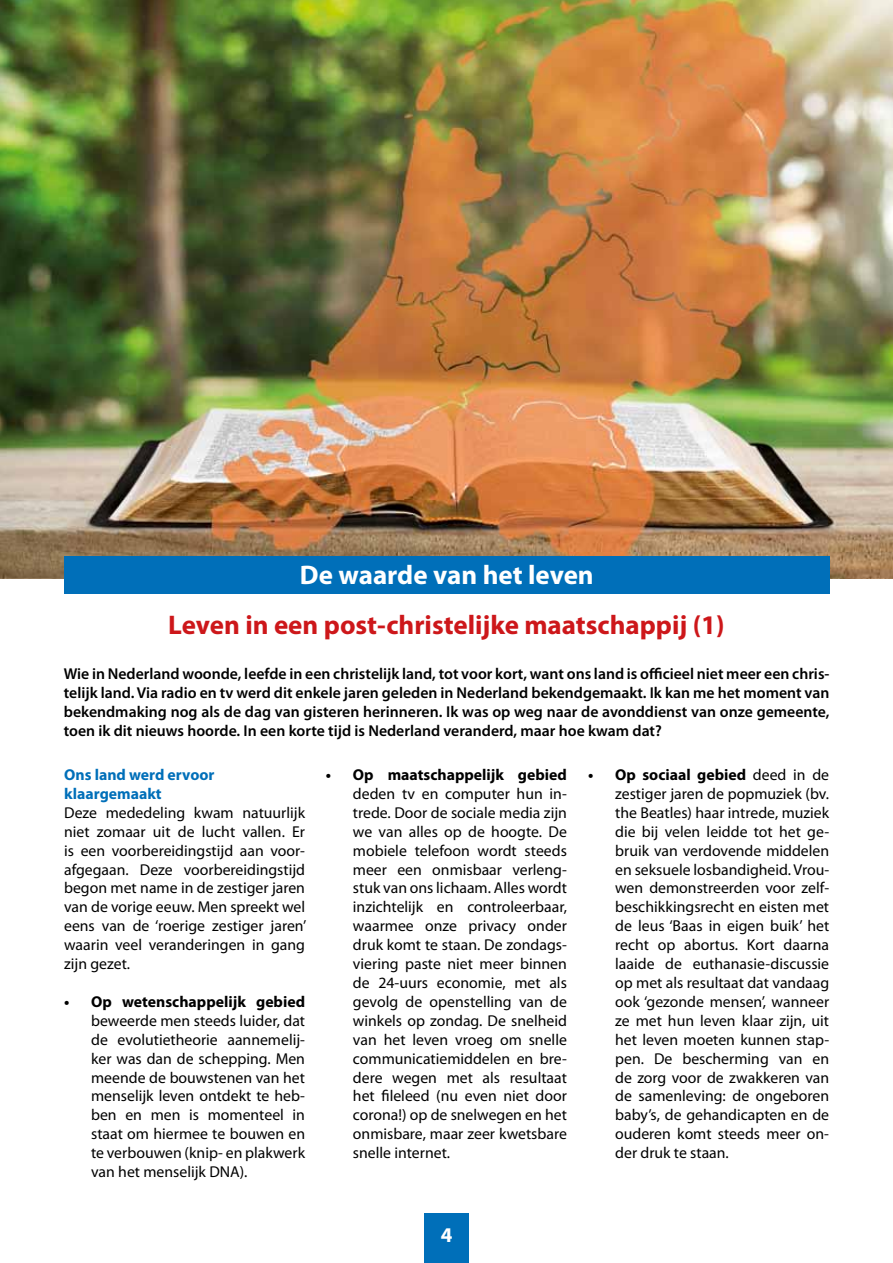
<style>
.page{position:relative;width:893px;height:1263px;background:#fff}
.page>*{position:absolute;margin:0;border:0;box-sizing:border-box;transform-origin:0 0}
.t1{font:700 27px "Myriad Pro";color:#cd171a}
.t2{font:700 27px "Myriad Pro";color:#fff}
.t3{font:700 21px "Myriad Pro";color:#fff}
.t4{font:15.75px/18.9px "Myriad Pro";color:#000;text-align:justify}
.t5{font:600 15.75px/18.9px "Myriad Pro";color:#000;text-align:justify}
.t6{font:700 15.75px "Myriad Pro";color:#000}
.t7{font:700 15.75px/18.9px "Myriad Pro";color:#006fb9}
.s1{font-weight:700}
</style>
<div class="page">
<div style="left:424px;top:1213px;width:45px;height:50px;background:#006fb9"></div>
<img style="left:0;top:0;width:893px;height:578px">
<div style="left:64px;top:556px;width:765px;height:38px;background:#006fb9"></div>
<h1 class="t2" style="left:300px;top:565px;width:295px">de waarde van het leven</h1>
<h1 class="t1" style="left:168px;top:614px;width:558px">Leven in een post-christelijke maatschappij (1)</h1>
<p class="t5" style="left:64px;top:666px;width:767px">Wie in Nederland woonde, leefde in een christelijk land, tot voor kort, want ons land is officieel niet meer een chris&shy;telijk land. Via radio en tv werd dit enkele jaren geleden in Nederland bekendgemaakt. Ik kan me het moment van bekendmaking nog als de dag van gisteren herinneren. Ik was op weg naar de avonddienst van onze gemeente, toen ik dit nieuws hoorde. In een korte tijd is Nederland veranderd, maar hoe kwam dat?</p>
<p class="t7" style="left:64px;top:767px;width:152px">Ons land werd ervoor klaargemaakt</p>
<p class="t4" style="left:64px;top:804px;width:244px">Deze mededeling kwam natuurlijk niet zomaar uit de lucht vallen. Er is een voorbereidingstijd aan voor&shy;afgegaan. Deze voorbereidingstijd begon met name in de zestiger jaren van de vorige eeuw. Men spreekt wel eens van de ‘roerige zestiger jaren’ waarin veel veranderingen in gang zijn gezet.</p>
<p class="t6" style="left:64px;top:991px;width:242px">• Op wetenschappelijk gebied</p>
<p class="t4" style="left:91px;top:1012px;width:215px">beweerde men steeds luider, dat de evolutietheorie aannemelij&shy;ker was dan de schepping. Men meende de bouwstenen van het menselijk leven ontdekt te heb&shy;ben en men is momenteel in staat om hiermee te bouwen en te verbouwen (knip- en plakwerk van het menselijk DNA).</p>
<p class="t4" style="left:615px;top:767px;width:215px;text-indent:-27px"><span class="s1">• Op sociaal gebied</span> deed in de zestiger jaren de popmuziek (bv. the Beatles) haar intrede, muziek die bij velen leidde tot het ge&shy;bruik van verdovende middelen en seksuele losbandigheid. Vrou&shy;wen demonstreerden voor zelf&shy;beschikkingsrecht en eisten met de leus ‘Baas in eigen buik’ het recht op abortus. Kort daarna laaide de euthanasie-discussie op met als resultaat dat vandaag ook ‘gezonde mensen’, wanneer ze met hun leven klaar zijn, uit het leven moeten kunnen stap&shy;pen. De bescherming van en de zorg voor de zwakkeren van de samenleving: de ongeboren baby’s, de gehandicapten en de ouderen komt steeds meer on&shy;der druk te staan.</p>
<p class="t6" style="left:326px;top:764px;width:242px">• Op maatschappelijk gebied</p>
<p class="t4" style="left:353px;top:785px;width:215px">deden tv en computer hun in&shy;trede. Door de sociale media zijn we van alles op de hoogte. De mobiele telefoon wordt steeds meer een onmisbaar verleng&shy;stuk van ons lichaam. Alles wordt inzichtelijk en controleerbaar, waarmee onze privacy onder druk komt te staan. De zondags&shy;viering paste niet meer binnen de 24-uurs economie, met als gevolg de openstelling van de winkels op zondag. De snelheid van het leven vroeg om snelle communicatiemiddelen en bre&shy;dere wegen met als resultaat het fileleed (nu even niet door corona!) op de snelwegen en het onmisbare, maar zeer kwetsbare snelle internet.</p>
<h2 class="t3" style="left:441px;top:1226px;width:13px">4</h2>
</div>
